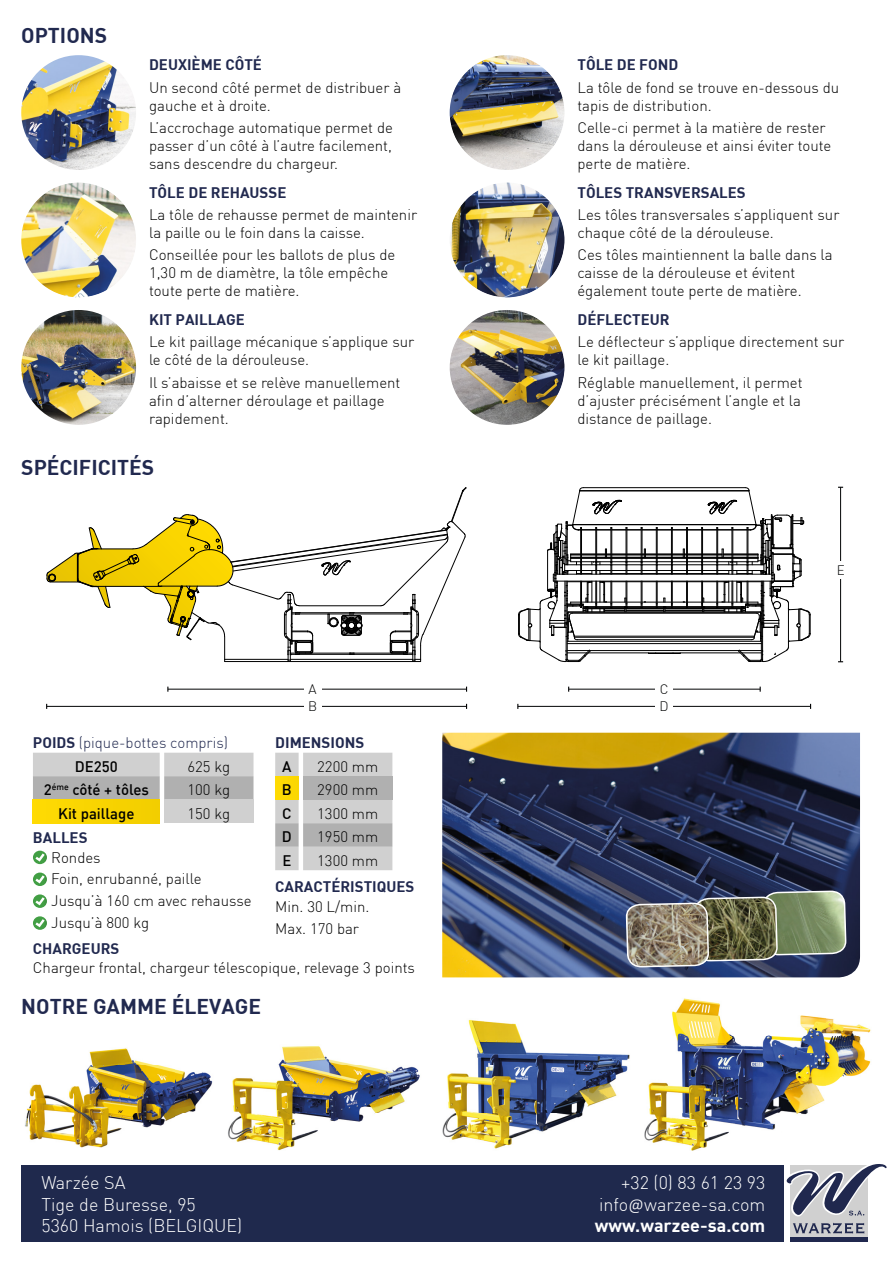
<style>
.page{position:relative;width:893px;height:1263px;background:#fff}
.page>*{position:absolute;margin:0;border:0;box-sizing:border-box;transform-origin:0 0}
.t1{font:21px "DIN Bold";color:#21294f}
.t2{font:300 18px "DIN";color:#fff}
.t3{font:700 18px "DIN";color:#fff}
.t4{font:300 15px/18px "DIN";color:#000}
.t5{font:15px "DIN Bold";color:#21294f}
.t6{font:300 15px/24px "DIN";color:#21294f}
.t7{font:500 15px "DIN";color:#000}
.t8{font:300 13.5px "DIN";color:#010202}
.s1{font-family:"DIN Bold";font-weight:400}
.s2{font-weight:500;color:#000}
.s3{font-family:"Calibri"}
</style>
<div class="page">
<img style="left:25px;top:1019px;width:605px;height:132px">
<img style="left:644px;top:1024px;width:227px;height:127px">
<img style="left:442px;top:733px;width:418px;height:244px">
<img style="left:625px;top:891px;width:221px;height:164px">
<svg style="left:275px;top:753px;width:117px;height:117px;background:#c9c8bf"></svg>
<svg style="left:33px;top:916px;width:14px;height:14px"></svg>
<svg style="left:33px;top:851px;width:14px;height:13px"></svg>
<svg style="left:33px;top:872px;width:14px;height:14px"></svg>
<svg style="left:33px;top:894px;width:14px;height:14px"></svg>
<svg style="left:33px;top:753px;width:220px;height:47px;background:#c2c1bf"></svg>
<div style="left:33px;top:800px;width:127px;height:23px;background:#f8d401"></div>
<div style="left:164px;top:800px;width:89px;height:23px;background:#d0d0d0"></div>
<hr style="left:840px;top:487px;width:1px;height:175px;background:#020304">
<div style="left:832px;top:562px;width:18px;height:17px;background:#fff"></div>
<hr style="left:518px;top:706px;width:293px;height:1px;background:#020304">
<div style="left:655px;top:698px;width:18px;height:17px;background:#fff"></div>
<hr style="left:569px;top:689px;width:191px;height:1px;background:#020304">
<div style="left:655px;top:680px;width:18px;height:18px;background:#fff"></div>
<hr style="left:47px;top:706px;width:420px;height:1px;background:#020304">
<div style="left:304px;top:698px;width:18px;height:17px;background:#fff"></div>
<hr style="left:168px;top:689px;width:299px;height:1px;background:#020304">
<div style="left:304px;top:681px;width:18px;height:17px;background:#fff"></div>
<svg style="left:46px;top:487px;width:421px;height:175px"></svg>
<svg style="left:518px;top:487px;width:293px;height:175px"></svg>
<img style="left:450px;top:310px;width:114px;height:115px;border-radius:57px">
<img style="left:450px;top:183px;width:114px;height:114px;border-radius:57px">
<img style="left:450px;top:55px;width:114px;height:115px;border-radius:57px">
<img style="left:21px;top:310px;width:115px;height:115px;border-radius:57px">
<img style="left:21px;top:183px;width:115px;height:114px;border-radius:57px">
<img style="left:21px;top:55px;width:115px;height:115px;border-radius:57px">
<div style="left:21px;top:1165px;width:762px;height:77px;background:#1f294d"></div>
<div style="left:790px;top:1237px;width:78px;height:5px;background:#20284e"></div>
<svg style="left:790px;top:1233px;width:78px;height:4px"></svg>
<svg style="left:783px;top:1164px;width:104px;height:69px"></svg>
<h1 class="t1" style="left:21px;top:21px;width:87px">OPTIONS</h1>
<p class="t5" style="left:149px;top:55px;width:114px">DEUXIÈME CÔTÉ</p>
<p class="t4" style="left:149px;top:78px;width:254px">Un second côté permet de distribuer à gauche et à droite.</p>
<p class="t4" style="left:149px;top:118px;width:245px;text-align:justify">L’accrochage automatique permet de passer d’un côté à l’autre facilement, sans descendre du chargeur.</p>
<p class="t5" style="left:149px;top:183px;width:139px">TÔLE DE REHAUSSE</p>
<p class="t4" style="left:149px;top:205px;width:270px">La tôle de rehausse permet de maintenir la paille ou le foin dans la caisse.</p>
<p class="t4" style="left:149px;top:246px;width:248px">Conseillée pour les ballots de plus de<br>1,30 m de diamètre, la tôle empêche toute perte de matière.</p>
<p class="t5" style="left:149px;top:310px;width:97px">KIT PAILLAGE</p>
<p class="t4" style="left:149px;top:333px;width:267px">Le kit paillage mécanique s’applique sur le côté de la dérouleuse.</p>
<p class="t4" style="left:149px;top:373px;width:253px">Il s’abaisse et se relève manuellement afin d’alterner déroulage et paillage rapidement.</p>
<h1 class="t1" style="left:21px;top:454px;width:135px">SPÉCIFICITÉS</h1>
<p class="t6" style="left:75px;top:730px;width:155px;text-indent:-42px"><span class="s1">POIDS</span> (pique-bottes compris)<br><span class="s2">DE250</span></p>
<p class="t4" style="left:188px;top:757px;width:44px">625 kg</p>
<p class="t7" style="left:44px;top:780px;width:107px">2<sup>éme</sup> côté + tôles</p>
<p class="t4" style="left:188px;top:780px;width:44px">100 kg</p>
<p class="t7" style="left:58px;top:804px;width:78px">Kit paillage</p>
<p class="t4" style="left:188px;top:804px;width:44px">150 kg</p>
<p class="t5" style="left:33px;top:828px;width:56px">BALLES</p>
<p class="t4" style="left:51px;top:846px;width:202px;line-height:21.9px">Rondes<br>Foin, enrubanné, paille<br>Jusqu’à 160 cm avec rehausse<br>Jusqu’à 800 kg</p>
<p class="t8" style="left:309px;top:681px;width:10px">A</p>
<p class="t8" style="left:308px;top:698px;width:11px">B</p>
<p class="t5" style="left:275px;top:733px;width:90px">DIMENSIONS</p>
<p class="t7" style="left:282px;top:757px;width:11px">A</p>
<p class="t4" style="left:317px;top:757px;width:63px">2200 mm</p>
<p class="t7" style="left:282px;top:780px;width:11px">B</p>
<p class="t4" style="left:317px;top:780px;width:63px">2900 mm</p>
<p class="t7" style="left:282px;top:804px;width:11px">C</p>
<p class="t4" style="left:317px;top:804px;width:63px">1300 mm</p>
<p class="t7" style="left:282px;top:827px;width:11px">D</p>
<p class="t4" style="left:317px;top:827px;width:63px">1950 mm</p>
<p class="t7" style="left:282px;top:851px;width:11px">E</p>
<p class="t4" style="left:317px;top:851px;width:63px">1300 mm</p>
<p class="t5" style="left:275px;top:877px;width:141px">CARACTÉRISTIQUES</p>
<p class="t4" style="left:275px;top:895px;width:96px;line-height:21.9px">Min. 30 L/min.<br>Max. 170 bar</p>
<p class="t5" style="left:33px;top:938px;width:88px">CHARGEURS</p>
<p class="t4" style="left:33px;top:958px;width:384px">Chargeur frontal, chargeur télescopique, relevage 3 points</p>
<h1 class="t1" style="left:21px;top:993px;width:241px">NOTRE GAMME ÉLEVAGE</h1>
<p class="t5" style="left:577px;top:55px;width:102px">TÔLE DE FOND</p>
<p class="t4" style="left:577px;top:78px;width:263px">La tôle de fond se trouve en-dessous du tapis de distribution.</p>
<p class="t4" style="left:577px;top:118px;width:255px">Celle-ci permet à la matière de rester dans la dérouleuse et ainsi éviter toute perte de matière.</p>
<p class="t5" style="left:577px;top:183px;width:170px">TÔLES TRANSVERSALES</p>
<p class="t4" style="left:577px;top:205px;width:264px">Les tôles transversales s’appliquent sur chaque côté de la dérouleuse.</p>
<p class="t4" style="left:577px;top:246px;width:257px">Ces tôles maintiennent la balle dans la caisse de la dérouleuse et évitent également toute perte de matière.</p>
<p class="t5" style="left:577px;top:310px;width:94px">DÉFLECTEUR</p>
<p class="t4" style="left:577px;top:333px;width:268px">Le déflecteur s’applique directement sur le kit paillage.</p>
<p class="t4" style="left:577px;top:373px;width:227px;text-align:justify">Réglable manuellement, il permet d’ajuster précisément l’angle et la distance de paillage.</p>
<p class="t8" style="left:660px;top:680px;width:10px">C</p>
<p class="t8" style="left:659px;top:698px;width:11px">D</p>
<p class="t8" style="left:837px;top:562px;width:10px">E</p>
<p class="t2" style="left:41px;top:1171px;width:86px">Warzée SA</p>
<p class="t2" style="left:621px;top:1171px;width:146px">+32 (0) 83 61 23 93</p>
<p class="t2" style="left:41px;top:1193px;width:156px">Tige de Buresse, 95</p>
<p class="t2" style="left:599px;top:1193px;width:168px">info<span class="s3">@</span>warzee-sa.com</p>
<p class="t2" style="left:41px;top:1215px;width:202px">5360 Hamois (BELGIQUE)</p>
<p class="t3" style="left:595px;top:1214px;width:172px">www.warzee-sa.com</p>
</div>
